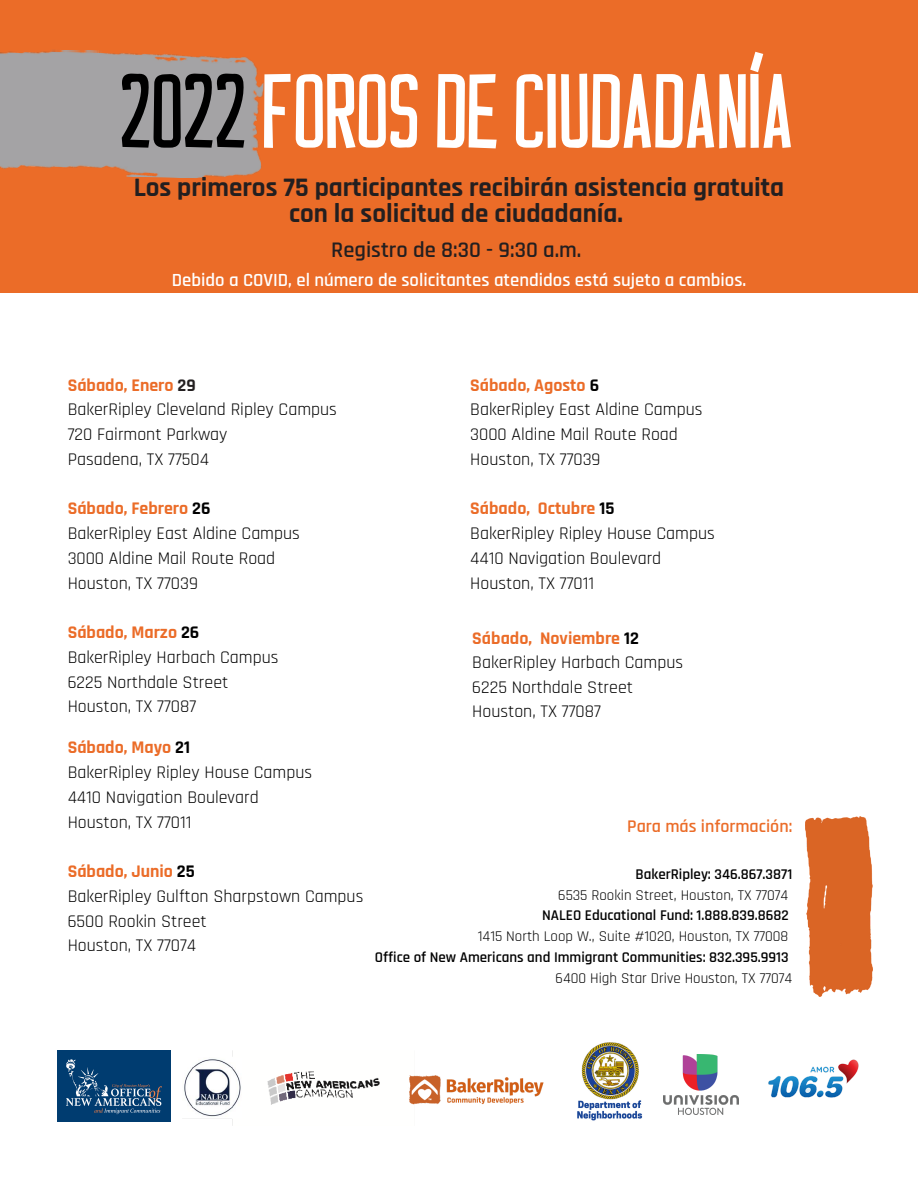
<style>
.page{position:relative;width:918px;height:1188px;background:#fff}
.page>*{position:absolute;margin:0;border:0;box-sizing:border-box;transform-origin:0 0}
.t1{font:107.55px "Casual Hardcore";color:#fff}
.t2{font:700 27px/25.8px "Rajdhani";color:#231f20;text-align:center}
.t3{font:600 22.5px "Rajdhani";color:#231f20}
.t4{font:600 18.75px "Rajdhani";color:#fff}
.t5{font:600 18px "Rajdhani";color:#eb6c28}
.t6{font:17.85px "Rajdhani";color:#000}
.t7{font:700 17.85px "Rajdhani";color:#eb6c28}
.t8{font:600 15px "Rajdhani";color:#000}
.t9{font:15px "Rajdhani";color:#000}
.s1{color:#000}
.s2{color:#231f20}
</style>
<div class="page">
<img style="left:805px;top:816px;width:68px;height:180px">
<div style="left:0;top:0;width:918px;height:293px;background:#eb6c28"></div>
<img style="left:768px;top:1059px;width:91px;height:39px">
<img style="left:170px;top:1051px;width:374px;height:75px">
<img style="left:0;top:50px;width:264px;height:128px">
<img style="left:663px;top:1055px;width:76px;height:59px">
<img style="left:57px;top:1051px;width:114px;height:70px">
<img style="left:577px;top:1043px;width:66px;height:78px">
<p class="t1" style="left:122px;top:58px;width:675px"><span class="s1">2022</span>FOROSDECIUDADANÍA</p>
<p class="t2" style="left:134px;top:175px;width:652px">Los primeros 75 participantes recibirán asistencia gratuita con la solicitud de ciudadanía.</p>
<p class="t3" style="left:331px;top:236px;width:252px">Registro de 8:30 - 9:30 a.m.</p>
<p class="t4" style="left:172px;top:269px;width:576px">Debido a COVID, el número de solicitantes atendidos está sujeto a cambios.</p>
<p class="t7" style="left:68px;top:374px;width:130px">Sábado, Enero <span class="s2">29</span></p>
<p class="t6" style="left:68px;top:399px;width:271px">BakerRipley Cleveland Ripley Campus</p>
<p class="t6" style="left:68px;top:424px;width:161px">720 Fairmont Parkway</p>
<p class="t6" style="left:68px;top:448px;width:143px">Pasadena, TX 77504</p>
<p class="t7" style="left:68px;top:498px;width:144px">Sábado, Febrero <span class="s1">26</span></p>
<p class="t6" style="left:68px;top:523px;width:234px">BakerRipley East Aldine Campus</p>
<p class="t6" style="left:68px;top:547px;width:209px">3000 Aldine Mail Route Road</p>
<p class="t6" style="left:68px;top:572px;width:132px">Houston, TX 77039</p>
<p class="t7" style="left:68px;top:622px;width:133px">Sábado, Marzo <span class="s1">26</span></p>
<p class="t6" style="left:68px;top:646px;width:212px">BakerRipley Harbach Campus</p>
<p class="t6" style="left:68px;top:671px;width:162px">6225 Northdale Street</p>
<p class="t6" style="left:68px;top:696px;width:130px">Houston, TX 77087</p>
<p class="t7" style="left:68px;top:737px;width:124px">Sábado, Mayo <span class="s1">21</span></p>
<p class="t6" style="left:68px;top:762px;width:246px">BakerRipley Ripley House Campus</p>
<p class="t6" style="left:68px;top:786px;width:193px">4410 Navigation Boulevard</p>
<p class="t6" style="left:68px;top:811px;width:125px">Houston, TX 77011</p>
<p class="t7" style="left:68px;top:861px;width:129px">Sábado, Junio <span class="s1">25</span></p>
<p class="t6" style="left:68px;top:885px;width:297px">BakerRipley Gulfton Sharpstown Campus</p>
<p class="t6" style="left:68px;top:910px;width:141px">6500 Rookin Street</p>
<p class="t6" style="left:68px;top:935px;width:130px">Houston, TX 77074</p>
<p class="t7" style="left:470px;top:374px;width:130px">Sábado, Agosto <span class="s1">6</span></p>
<p class="t6" style="left:470px;top:399px;width:234px">BakerRipley East Aldine Campus</p>
<p class="t6" style="left:470px;top:424px;width:209px">3000 Aldine Mail Route Road</p>
<p class="t6" style="left:470px;top:448px;width:132px">Houston, TX 77039</p>
<p class="t7" style="left:470px;top:498px;width:146px">Sábado, Octubre <span class="s1">15</span></p>
<p class="t6" style="left:470px;top:523px;width:246px">BakerRipley Ripley House Campus</p>
<p class="t6" style="left:470px;top:547px;width:193px">4410 Navigation Boulevard</p>
<p class="t6" style="left:470px;top:572px;width:125px">Houston, TX 77011</p>
<p class="t7" style="left:472px;top:628px;width:168px">Sábado, Noviembre <span class="s1">12</span></p>
<p class="t6" style="left:472px;top:652px;width:212px">BakerRipley Harbach Campus</p>
<p class="t6" style="left:472px;top:676px;width:162px">6225 Northdale Street</p>
<p class="t6" style="left:472px;top:700px;width:130px">Houston, TX 77087</p>
<p class="t5" style="left:627px;top:815px;width:167px">Para más información:</p>
<p class="t8" style="left:636px;top:865px;width:158px">BakerRipley: 346.867.3871</p>
<p class="t9" style="left:558px;top:886px;width:232px">6535 Rookin Street, Houston, TX 77074</p>
<p class="t8" style="left:542px;top:906px;width:248px">NALEO Educational Fund: 1.888.839.8682</p>
<p class="t9" style="left:478px;top:927px;width:312px">1415 North Loop W., Suite #1020, Houston, TX 77008</p>
<p class="t8" style="left:375px;top:948px;width:415px">Office of New Americans and Immigrant Communities: 832.395.9913</p>
<p class="t9" style="left:556px;top:969px;width:238px">6400 High Star Drive Houston, TX 77074</p>
</div>
